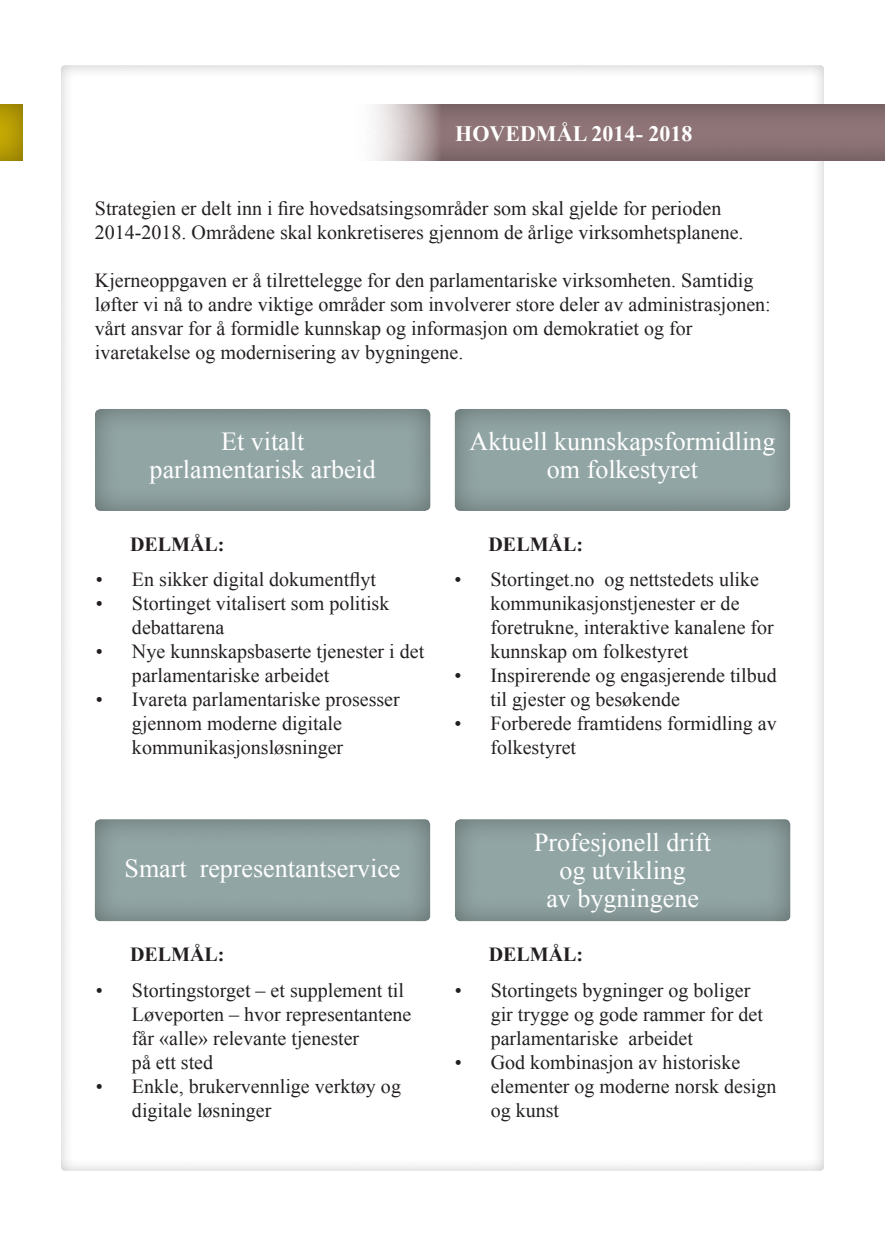
<style>
.page{position:relative;width:885px;height:1236px;background:#fff}
.page>*{position:absolute;margin:0;border:0;box-sizing:border-box;transform-origin:0 0}
.infobokser{font:26px "Times New Roman";color:#fff}
.overskrifter{font:700 22px "Times New Roman";color:#fff}
.Brødtekst{font:20px/24px "Times New Roman";color:#231f20}
.Brødtekst-2{font:700 20px "Times New Roman";color:#231f20}
</style>
<div class="page">
<div style="left:0;top:102px;width:24px;height:60px;background:#231f20;opacity:.4"></div>
<div style="left:90px;top:399px;width:343px;height:112px;background:#231f20;opacity:.4"></div>
<div style="left:449px;top:399px;width:344px;height:112px;background:#231f20;opacity:.4"></div>
<div style="left:90px;top:810px;width:343px;height:112px;background:#231f20;opacity:.4"></div>
<div style="left:450px;top:810px;width:343px;height:112px;background:#231f20;opacity:.4"></div>
<div style="left:348px;top:102px;width:536px;height:60px;background:#231f20;opacity:.4"></div>
<p class="overskrifter" style="left:455px;top:118px;width:239px">HOVEDMÅL 2014- 2018</p>
<p class="Brødtekst" style="left:95px;top:196px;width:650px">Strategien er delt inn i fire hovedsatsingsområder som skal gjelde for perioden<br>2014-2018. Områdene skal konkretiseres gjennom de årlige virksomhetsplanene.</p>
<p class="Brødtekst" style="left:95px;top:268px;width:677px">Kjerneoppgaven er å tilrettelegge for den parlamentariske virksomheten. Samtidig løfter vi nå to andre viktige områder som involverer store deler av administrasjonen: vårt ansvar for å formidle kunnskap og informasjon om demokratiet og for ivaretakelse og modernisering av bygningene.</p>
<p class="infobokser" style="left:221px;top:424px;width:85px">Et vitalt</p>
<p class="infobokser" style="left:150px;top:452px;width:227px">parlamentarisk arbeid</p>
<p class="Brødtekst-2" style="left:130px;top:530px;width:96px">DELMÅL:</p>
<p class="Brødtekst" style="left:96px;top:567px;width:281px">• En sikker digital dokumentflyt</p>
<p class="Brødtekst" style="left:132px;top:591px;width:259px;text-indent:-36px">• Stortinget vitalisert som politisk debattarena</p>
<p class="Brødtekst" style="left:132px;top:639px;width:294px;text-indent:-36px">• Nye kunnskapsbaserte tjenester i det parlamentariske arbeidet</p>
<p class="Brødtekst" style="left:132px;top:687px;width:269px;text-indent:-36px">• Ivareta parlamentariske prosesser gjennom moderne digitale kommunikasjonsløsninger</p>
<p class="infobokser" style="left:124px;top:851px;width:277px">Smart representantservice</p>
<p class="Brødtekst-2" style="left:130px;top:941px;width:96px">DELMÅL:</p>
<p class="Brødtekst" style="left:132px;top:977px;width:281px;text-indent:-36px">• Stortingstorget – et supplement til<br>Løveporten – hvor representantene får «alle» relevante tjenester<br>på ett sted</p>
<p class="Brødtekst" style="left:132px;top:1073px;width:270px;text-indent:-36px">• Enkle, brukervennlige verktøy og digitale løsninger</p>
<p class="infobokser" style="left:469px;top:424px;width:307px">Aktuell kunnskapsformidling</p>
<p class="infobokser" style="left:547px;top:452px;width:152px">om folkestyret</p>
<p class="Brødtekst-2" style="left:488px;top:530px;width:96px">DELMÅL:</p>
<p class="Brødtekst" style="left:490px;top:567px;width:285px;text-indent:-36px">• Stortinget.no og nettstedets ulike kommunikasjonstjenester er de foretrukne, interaktive kanalene for kunnskap om folkestyret</p>
<p class="Brødtekst" style="left:490px;top:663px;width:288px;text-indent:-36px">• Inspirerende og engasjerende tilbud til gjester og besøkende</p>
<p class="Brødtekst" style="left:490px;top:711px;width:288px;text-indent:-36px">• Forberede framtidens formidling av folkestyret</p>
<p class="infobokser" style="left:534px;top:824px;width:178px">Profesjonell drift</p>
<p class="infobokser" style="left:559px;top:852px;width:128px">og utvikling</p>
<p class="infobokser" style="left:546px;top:880px;width:154px">av bygningene</p>
<p class="Brødtekst-2" style="left:488px;top:941px;width:96px">DELMÅL:</p>
<p class="Brødtekst" style="left:490px;top:977px;width:274px;text-indent:-36px">• Stortingets bygninger og boliger gir trygge og gode rammer for det parlamentariske arbeidet</p>
<p class="Brødtekst" style="left:490px;top:1049px;width:287px;text-indent:-36px">• God kombinasjon av historiske elementer og moderne norsk design og kunst</p>
</div>
